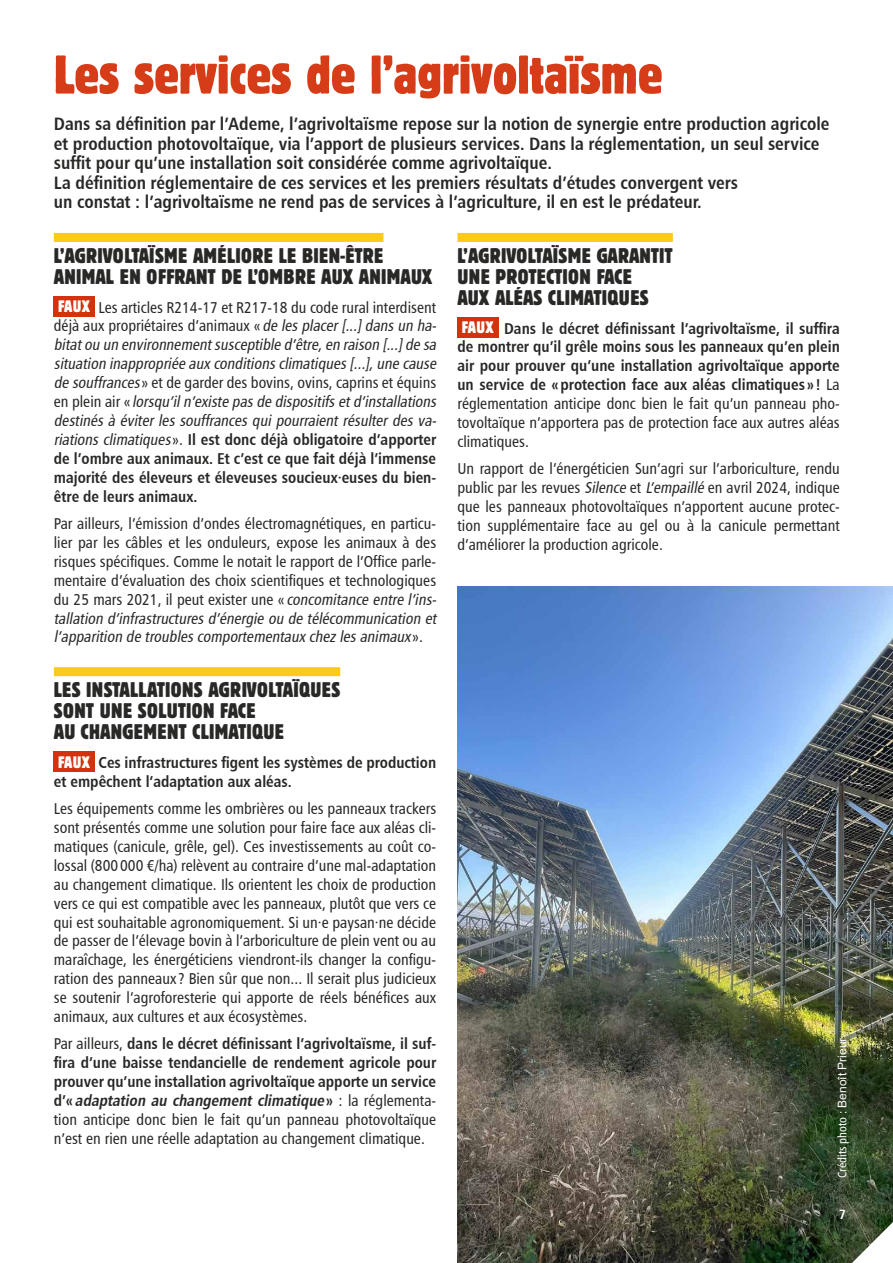
<style>
.page{position:relative;width:893px;height:1263px;background:#fff}
.page>*{position:absolute;margin:0;border:0;box-sizing:border-box;transform-origin:0 0}
.t1{font:condensed 54px "Block BE";color:#d63c18}
.t2{font:condensed 21px/21px "Block BE";letter-spacing:.02em;color:#282827}
.t3{font:condensed 21px/21px "Block BE";color:#282827}
.t4{font:18px/19.5px "Humanist 777 BT Bold Condensed B";color:#282827}
.t5{font:15.75px/18.9px "Humanist 777 BT Roman Condensed B";color:#282827;text-align:justify}
.t6{font:15.75px/18.9px "Humanist 777 BT Bold Condensed B";color:#282827;text-align:justify}
.t7{font:italic 15.75px/18.9px "Humanist 777 BT Roman Condensed B";color:#282827}
.t8{font:13.5px "Humanist 777 BT Bold Condensed B";color:#fff}
.t9{font:12px "Humanist 777 BT Roman Condensed B";color:#fff}
.s1{font-family:"Block BE";font-style:normal;font-stretch:condensed;font-size:16.5px;color:#fff}
.s2{font-style:normal}
.s3{font-family:"Humanist 777 BT Roman Condensed B";font-style:italic}
.s4{font-family:"Humanist 777 BT Roman Condensed B"}
.s5{font-style:italic}
.s6{font-family:"Block BE";font-stretch:condensed;font-size:16.5px;color:#fff}
.s7{font-family:"Arial"}
</style>
<div class="page">
<div style="left:54px;top:233px;width:329px;height:9px;background:#fec91d"></div>
<div style="left:54px;top:667px;width:286px;height:9px;background:#fec91d"></div>
<div style="left:54px;top:296px;width:41px;height:21px;background:#d4310f"></div>
<div style="left:54px;top:751px;width:41px;height:21px;background:#d4310f"></div>
<div style="left:457px;top:233px;width:216px;height:9px;background:#fec91d"></div>
<div style="left:457px;top:317px;width:42px;height:21px;background:#d4310f"></div>
<img style="left:457px;top:587px;width:436px;height:676px">
<svg style="left:839px;top:1209px;width:54px;height:54px"></svg>
<h1 class="t1" style="left:54px;top:43px;width:610px">Les services de l’agrivoltaïsme</h1>
<p class="t4" style="left:54px;top:114px;width:777px">Dans sa définition par l’Ademe, l’agrivoltaïsme repose sur la notion de synergie entre production agricole et production photovoltaïque, via l’apport de plusieurs services. Dans la réglementation, un seul service suffit pour qu’une installation soit considérée comme agrivoltaïque.<br>La définition réglementaire de ces services et les premiers résultats d’études convergent vers<br>un constat : l’agrivoltaïsme ne rend pas de services à l’agriculture, il en est le prédateur.</p>
<h2 class="t2" style="left:54px;top:245px;width:380px">L’AGRIVOLTAÏSME AMÉLIORE LE BIEN-ÊTRE<br>ANIMAL EN OFFRANT DE L’OMBRE AUX ANIMAUX</h2>
<p class="t7" style="left:54px;top:297px;width:387px"><span class="s1">FAUX</span> <span class="s2">Les articles R214-17 et R217-18 du code rural interdisent déjà aux propriétaires d’animaux «</span> de lesplacer[...]dansun ha&shy;bitatou un environnementsusceptible d’être,en raison [...]de sa situation inappropriée aux conditionsclimatiques[...],une cause de souffrances<span class="s2">» et de garder des bovins, ovins, caprins et équins e n p l e i n a i r «</span> lorsqu’iln’existe pasde dispositifsetd’installations destinés à éviter les souffrances qui pourraient résulter des va-</p>
<p class="t6" style="left:54px;top:430px;width:384px"><span class="s3">riations climatiques</span><span class="s4">».</span> Il est donc déjà obligatoire d’apporter de l’ombre aux animaux. Et c’est ce que fait déjà l’immense majorité des éleveurs et éleveuses soucieux·euses du bien&shy;être de leurs animaux.</p>
<p class="t5" style="left:54px;top:514px;width:387px;text-align:left">Par ailleurs, l’émission d’ondes électromagnétiques, en particu&shy;lier par les câbles et les onduleurs, expose les animaux à des risques spécifiques. Comme le notait le rapport de l’Office parle&shy;mentaire d’évaluation des choix scientifiques et technologiques du 25 mars 2021, il peut exister une « <span class="s5">concomitance entre l’ins&shy;tallation d’infrastructures d’énergie ou de télécommunication et l’apparition de troublescomportementaux chezlesanimaux</span> » .</p>
<h2 class="t2" style="left:54px;top:680px;width:288px">LES INSTALLATIONS AGRIVOLTAÏQUES<br>SONT UNE SOLUTION FACE<br>AU CHANGEMENT CLIMATIQUE</h2>
<p class="t6" style="left:54px;top:752px;width:384px"><span class="s6">FAUX</span> Ces infrastructures figent les systèmes de production et empêchent l’adaptation aux aléas.</p>
<p class="t5" style="left:54px;top:799px;width:384px">Les équipements comme les ombrières ou les panneaux trackers sont présentés comme une solution pour faire face aux aléas cli&shy;matiques (canicule, grêle, gel). Ces investissements au coût co&shy;lossal (800 000 €/ha) relèvent au contraire d’une mal-adaptation au changement climatique. Ils orientent les choix de production vers ce qui est compatible avec les panneaux, plutôt que vers ce qui est souhaitable agronomiquement. Si un·e paysan·ne décide de passer de l’élevage bovin à l’arboriculture de plein vent ou au maraîchage, les énergéticiens viendront-ils changer la configu&shy;ration des panneaux ? Bien sûr que non... Il serait plus judicieux se soutenir l’agroforesterie qui apporte de réels bénéfices aux animaux, aux cultures et aux écosystèmes.</p>
<p class="t6" style="left:54px;top:1034px;width:384px"><span class="s4">Par ailleurs,</span> dans le décret définissant l’agrivoltaïsme, il suf&shy;fira d’une baisse tendancielle de rendement agricole pour prouver qu’une installation agrivoltaïque apporte un service d ’ « <span class="s5">adaptation au changement climatique</span> » <span class="s4">: l a r é g l e m e n t a -</span></p>
<p class="t5" style="left:54px;top:1110px;width:384px">tion anticipe donc bien le fait qu’un panneau photovoltaïque n’est en rien une réelle adaptation au changement climatique.</p>
<h2 class="t3" style="left:457px;top:245px;width:217px">L’AGRIVOLTAÏSME GARANTIT<br>UNE PROTECTION FACE<br>AUX ALÉAS CLIMATIQUES</h2>
<p class="t6" style="left:457px;top:318px;width:384px"><span class="s6">FAUX</span> Dans le décret définissant l’agrivoltaïsme, il suffira de montrer qu’il grêle moins sous les panneaux qu’en plein air pour prouver qu’une installation agrivoltaïque apporte un service de «protection face aux aléas climatiques » ! <span class="s4">La</span></p>
<p class="t5" style="left:457px;top:394px;width:384px">réglementation anticipe donc bien le fait qu’un panneau pho&shy;tovoltaïque n’apportera pas de protection face aux autres aléas climatiques.</p>
<p class="t5" style="left:457px;top:459px;width:384px">Un rapport de l’énergéticien Sun’agri sur l’arboriculture, rendu public par les revues <span class="s5">Silence</span> et <span class="s5">L’empaillé</span> en avril 2024, indique que les panneaux photovoltaïques n’apportent aucune protec&shy;tion supplémentaire face au gel ou à la canicule permettant d’améliorer la production agricole.</p>
<p class="t9" style="left:835px;top:1178px;width:142px;rotate:-90deg">Crédits photo : <span class="s7">Benoît Prieur</span></p>
<p class="t8" style="left:839px;top:1206px;width:8px">7</p>
</div>
